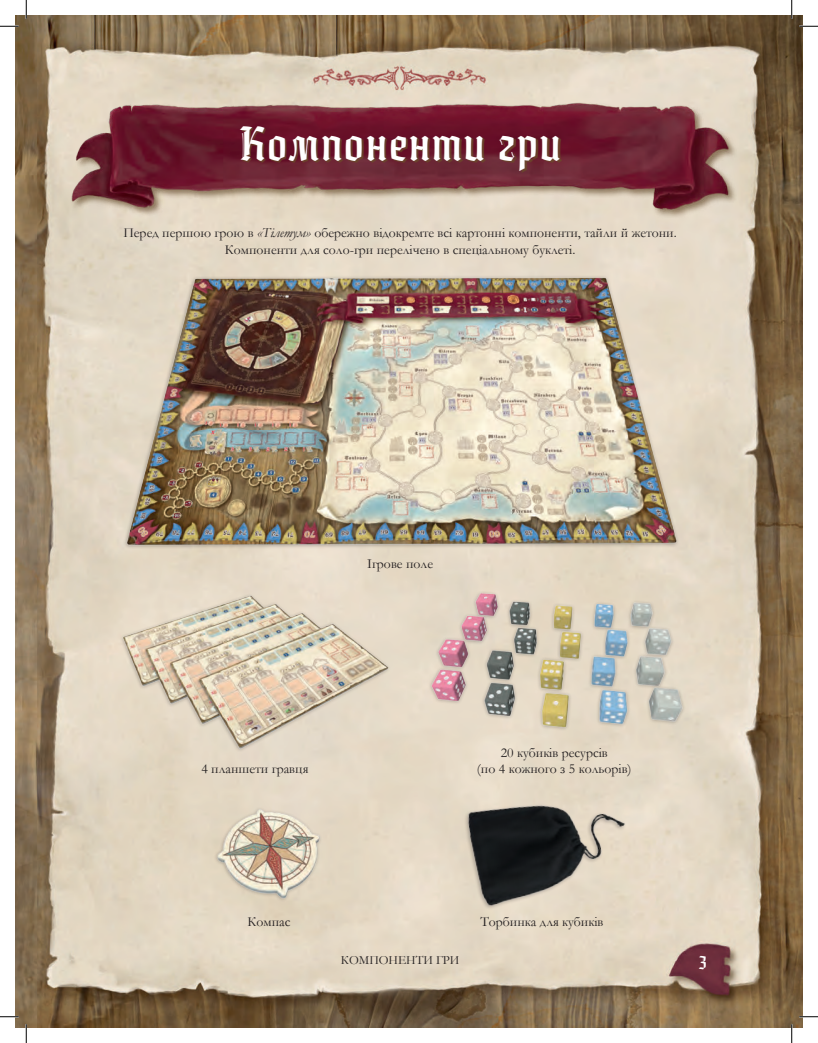
<style>
.page{position:relative;width:818px;height:1043px;background:#fff}
.page>*{position:absolute;margin:0;border:0;box-sizing:border-box;transform-origin:0 0}
.t1{font:45px "Moyenage 23";letter-spacing:.05em;color:#fff}
.t2{font:17.5px "Moyenage 23";color:#fff}
.t3{font:13.75px/16.5px "Garamond";color:#231f20;text-align:center}
.t4{font:12.5px "Garamond";color:#231f20}
.s1{font-style:italic}
</style>
<div class="page">
<img style="left:37px;top:16px;width:765px;height:1011px">
<img style="left:63px;top:97px;width:673px;height:124px">
<img style="left:16px;top:16px;width:21px;height:1011px">
<hr style="left:15px;top:775px;width:1px;height:189px;background:#231f20;opacity:.75">
<div style="left:242px;top:128px;width:320px;height:45px;background:#6a4e28;opacity:.75"></div>
<img style="left:113px;top:269px;width:574px;height:287px">
<img style="left:119px;top:592px;width:271px;height:160px">
<img style="left:179px;top:804px;width:180px;height:103px">
<img style="left:419px;top:580px;width:270px;height:159px">
<img style="left:459px;top:776px;width:179px;height:136px">
<svg style="left:0;top:25px;width:19px;height:2px"></svg>
<svg style="left:799px;top:25px;width:19px;height:2px"></svg>
<svg style="left:0;top:1015px;width:19px;height:2px"></svg>
<svg style="left:799px;top:1015px;width:19px;height:2px"></svg>
<svg style="left:25px;top:0;width:2px;height:19px"></svg>
<svg style="left:25px;top:1024px;width:2px;height:18px"></svg>
<svg style="left:790px;top:0;width:2px;height:19px"></svg>
<svg style="left:790px;top:1024px;width:2px;height:18px"></svg>
<h1 class="t1" style="left:240px;top:118px;width:322px">Компоненти гри</h1>
<p class="t3" style="left:124px;top:224px;width:554px">Перед першою грою в <span class="s1">«Тілетум»</span> обережно відокремте всі картонні компоненти, тайли й жетони.<br>Компоненти для соло-гри перелічено в спеціальному буклеті.</p>
<p class="t3" style="left:367px;top:555px;width:67px">Ігрове поле</p>
<p class="t3" style="left:201px;top:760px;width:108px">4 планшети гравця</p>
<p class="t3" style="left:477px;top:744px;width:156px">20 кубиків ресурсів<br>(по 4 кожного з 5 кольорів)</p>
<p class="t3" style="left:247px;top:913px;width:44px">Компас</p>
<p class="t4" style="left:341px;top:951px;width:120px">КОМПОНЕНТИ ГРИ</p>
<p class="t3" style="left:480px;top:913px;width:124px">Торбинка для кубиків</p>
<p class="t2" style="left:698px;top:952px;width:10px">3</p>
</div>
